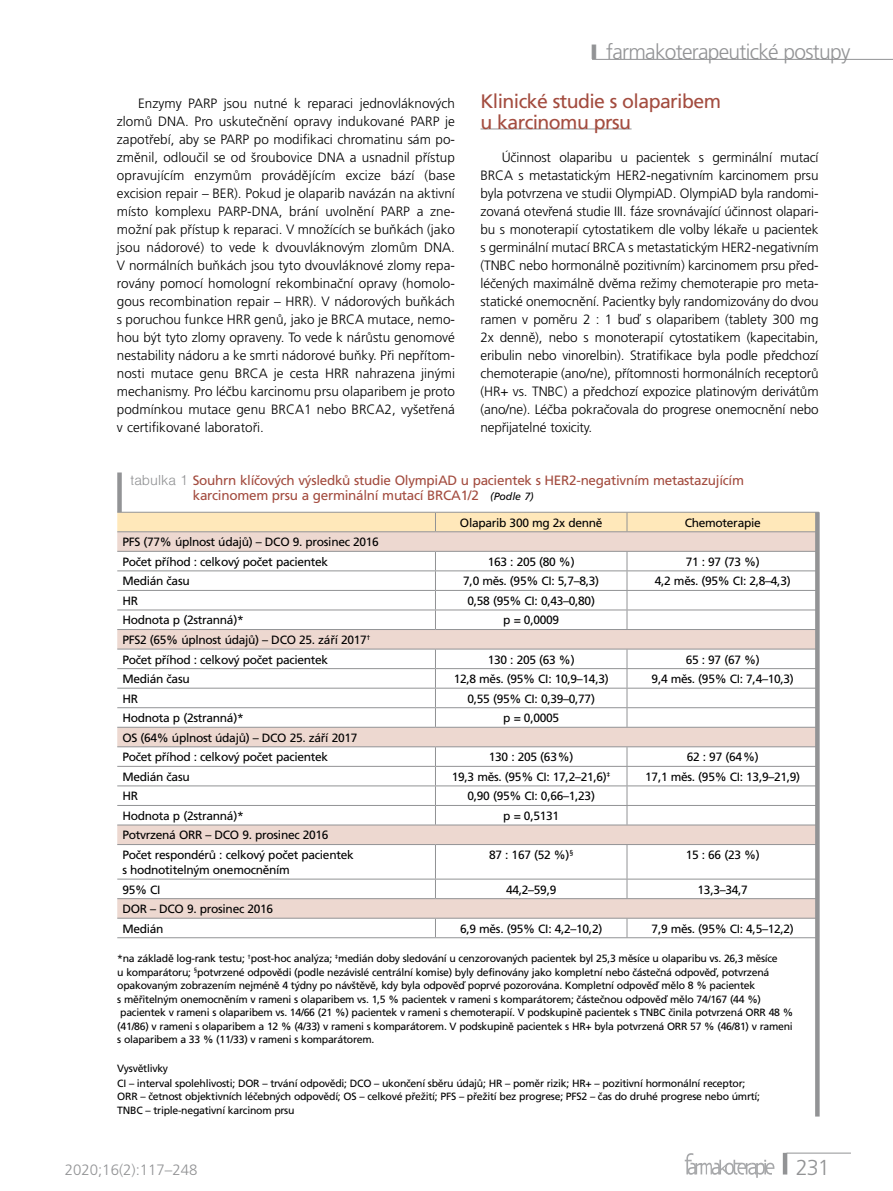
<style>
.page{position:relative;width:893px;height:1191px;background:#fff}
.page>*{position:absolute;margin:0;border:0;box-sizing:border-box;transform-origin:0 0}
.t1{font:300 21.6px "Frutiger CE";color:#929395}
.t2{font:300 21px "Frutiger CE";letter-spacing:-.035em;color:#929395}
.t3{font:19.5px/21.3px "Frutiger CE";letter-spacing:-.03em;color:#a34c3f}
.t4{font:300 15px "Frutiger CE";color:#929395}
.t5{font:300 13.5px/18px "Frutiger CE";letter-spacing:-.01em;color:#000;text-align:justify}
.t6{font:13.5px/15px "Frutiger CE";letter-spacing:-.02em;color:#a34c3f}
.t7{font:12px/19.5px "Frutiger CE";letter-spacing:-.025em;color:#000}
.t8{font:10.5px/13.5px "Frutiger CE";letter-spacing:-.025em;color:#000}
.s1{font-family:"Nimbus San DCE Ligh";font-size:15px;color:#929395}
.s2{font-style:italic;font-size:10.5px;color:#000}
</style>
<div class="page">
<hr style="left:592px;top:59px;width:301px;height:1px;background:#929395">
<svg style="left:685px;top:1153px;width:89px;height:24px"></svg>
<hr style="left:787px;top:1152px;width:64px;height:1px;background:#929395">
<hr style="left:783px;top:1152px;width:4px;height:22px;background:#929395">
<hr style="left:480px;top:129px;width:152px;height:1px;background:#929395">
<svg style="left:117px;top:845px;width:698px;height:72px"></svg>
<svg style="left:117px;top:512px;width:698px;height:332px"></svg>
<hr style="left:117px;top:844px;width:318px;height:1px;background:#929395">
<hr style="left:435px;top:844px;width:192px;height:1px;background:#929395">
<hr style="left:435px;top:845px;width:1px;height:33px;background:#929395">
<hr style="left:627px;top:844px;width:192px;height:1px;background:#929395">
<hr style="left:627px;top:845px;width:1px;height:33px;background:#929395">
<hr style="left:117px;top:878px;width:318px;height:1px;background:#929395">
<hr style="left:435px;top:878px;width:192px;height:1px;background:#929395">
<svg style="left:435px;top:879px;width:1px;height:19px"></svg>
<hr style="left:627px;top:878px;width:192px;height:1px;background:#929395">
<svg style="left:627px;top:879px;width:1px;height:19px"></svg>
<hr style="left:117px;top:898px;width:318px;height:1px;background:#929395">
<hr style="left:435px;top:898px;width:192px;height:1px;background:#929395">
<hr style="left:627px;top:898px;width:192px;height:1px;background:#929395">
<hr style="left:117px;top:917px;width:318px;height:1px;background:#929395">
<hr style="left:435px;top:917px;width:192px;height:1px;background:#929395">
<svg style="left:435px;top:918px;width:1px;height:19px"></svg>
<hr style="left:627px;top:917px;width:192px;height:1px;background:#929395">
<svg style="left:627px;top:918px;width:1px;height:19px"></svg>
<hr style="left:117px;top:937px;width:318px;height:1px;background:#929395">
<hr style="left:435px;top:937px;width:192px;height:1px;background:#929395">
<hr style="left:627px;top:937px;width:192px;height:1px;background:#929395">
<div style="left:815px;top:512px;width:5px;height:604px;background:#929395"></div>
<div style="left:117px;top:472px;width:5px;height:40px;background:#929395"></div>
<h2 class="t2" style="left:591px;top:40px;width:261px">❙ farmakoterapeutické postupy</h2>
<p class="t5" style="left:117px;top:94px;width:340px;text-indent:21px">Enzymy PARP jsou nutné k reparaci jednovláknových zlomů DNA. Pro uskutečnění opravy indukované PARP je zapotřebí, aby se PARP po modifikaci chromatinu sám po&shy;změnil, odloučil se od šroubovice DNA a usnadnil přístup opravujícím enzymům provádějícím excize bází (base excision repair – BER). Pokud je olaparib navázán na aktivní místo komplexu PARP-DNA, brání uvolnění PARP a zne&shy;možní pak přístup k reparaci. V množících se buňkách (jako jsou nádorové) to vede k dvouvláknovým zlomům DNA.<br>V normálních buňkách jsou tyto dvouvláknové zlomy repa&shy;rovány pomocí homologní rekombinační opravy (homolo&shy;gous recombination repair – HRR). V nádorových buňkách s poruchou funkce HRR genů, jako je BRCA mutace, nemo&shy;hou být tyto zlomy opraveny. To vede k nárůstu genomové nestability nádoru a ke smrti nádorové buňky. Při nepřítom&shy;nosti mutace genu BRCA je cesta HRR nahrazena jinými mechanismy. Pro léčbu karcinomu prsu olaparibem je proto podmínkou mutace genu BRCA1 nebo BRCA2, vyšetřená v certifikované laboratoři.</p>
<h3 class="t3" style="left:480px;top:91px;width:242px">Klinické studie s olaparibem u karcinomu prsu</h3>
<p class="t5" style="left:480px;top:148px;width:340px;text-indent:21px">Účinnost olaparibu u pacientek s germinální mutací BRCA s metastatickým HER2-negativním karcinomem prsu byla potvrzena ve studii OlympiAD. OlympiAD byla randomi&shy;zovaná otevřená studie III. fáze srovnávající účinnost olapari&shy;bu s monoterapií cytostatikem dle volby lékaře u pacientek s germinální mutací BRCA s metastatickým HER2-negativním (TNBC nebo hormonálně pozitivním) karcinomem prsu před&shy;léčených maximálně dvěma režimy chemoterapie pro meta&shy;statické onemocnění. Pacientky byly randomizovány do dvou ramen v poměru 2 : 1 buď s olaparibem (tablety 300 mg 2x denně), nebo s monoterapií cytostatikem (kapecitabin, eribulin nebo vinorelbin). Stratifikace byla podle předchozí chemoterapie (ano/ne), přítomnosti hormonálních receptorů (HR+ vs. TNBC) a předchozí expozice platinovým derivátům (ano/ne). Léčba pokračovala do progrese onemocnění nebo nepřijatelné toxicity.</p>
<p class="t6" style="left:193px;top:473px;width:553px;text-indent:-62px"><span class="s1">tabulka 1</span> Souhrn klíčových výsledků studie OlympiAD u pacientek s HER2-negativním metastazujícím karcinomem prsu a germinální mutací BRCA1/2 <span class="s2">(Podle 7)</span></p>
<p class="t7" style="left:122px;top:532px;width:258px">PFS (77% úplnost údajů) – DCO 9. prosinec 2016<br>Počet příhod : celkový počet pacientek</p>
<p class="t7" style="left:460px;top:513px;width:144px">Olaparib 300 mg 2x denně</p>
<p class="t7" style="left:685px;top:513px;width:78px">Chemoterapie</p>
<p class="t7" style="left:488px;top:552px;width:88px">163 : 205 (80 %)</p>
<p class="t7" style="left:686px;top:552px;width:76px">71 : 97 (73 %)</p>
<p class="t7" style="left:122px;top:571px;width:69px">Medián času</p>
<p class="t7" style="left:463px;top:571px;width:137px">7,0 měs. (95% CI: 5,7–8,3)</p>
<p class="t7" style="left:655px;top:571px;width:137px">4,2 měs. (95% CI: 2,8–4,3)</p>
<p class="t7" style="left:122px;top:591px;width:17px">HR</p>
<p class="t7" style="left:467px;top:591px;width:129px">0,58 (95% CI: 0,43–0,80)</p>
<p class="t7" style="left:122px;top:610px;width:123px">Hodnota p (2stranná)*</p>
<p class="t7" style="left:503px;top:610px;width:57px">p = 0,0009</p>
<p class="t7" style="left:122px;top:630px;width:250px">PFS2 (65% úplnost údajů) – DCO 25. září 2017<sup>†<br></sup>Počet příhod : celkový počet pacientek</p>
<p class="t7" style="left:488px;top:649px;width:88px">130 : 205 (63 %)</p>
<p class="t7" style="left:686px;top:649px;width:76px">65 : 97 (67 %)</p>
<p class="t7" style="left:122px;top:669px;width:69px">Medián času</p>
<p class="t7" style="left:454px;top:669px;width:157px">12,8 měs. (95% CI: 10,9–14,3)</p>
<p class="t7" style="left:652px;top:669px;width:144px">9,4 měs. (95% CI: 7,4–10,3)</p>
<p class="t7" style="left:122px;top:688px;width:17px">HR</p>
<p class="t7" style="left:467px;top:688px;width:129px">0,55 (95% CI: 0,39–0,77)</p>
<p class="t7" style="left:122px;top:708px;width:123px">Hodnota p (2stranná)*</p>
<p class="t7" style="left:503px;top:708px;width:57px">p = 0,0005</p>
<p class="t7" style="left:122px;top:727px;width:237px">OS (64% úplnost údajů) – DCO 25. září 2017<br>Počet příhod : celkový počet pacientek</p>
<p class="t7" style="left:489px;top:747px;width:86px">130 : 205 (63%)</p>
<p class="t7" style="left:687px;top:747px;width:73px">62 : 97 (64%)</p>
<p class="t7" style="left:122px;top:767px;width:69px">Medián času</p>
<p class="t7" style="left:452px;top:767px;width:160px">19,3 měs. (95% CI: 17,2–21,6)<sup>‡</sup></p>
<p class="t7" style="left:645px;top:767px;width:157px">17,1 měs. (95% CI: 13,9–21,9)</p>
<p class="t7" style="left:122px;top:786px;width:17px">HR</p>
<p class="t7" style="left:467px;top:786px;width:129px">0,90 (95% CI: 0,66–1,23)</p>
<p class="t7" style="left:122px;top:806px;width:123px">Hodnota p (2stranná)*</p>
<p class="t7" style="left:503px;top:806px;width:57px">p = 0,5131</p>
<p class="t7" style="left:122px;top:825px;width:233px">Potvrzená ORR – DCO 9. prosinec 2016<br>Počet respondérů : celkový počet pacientek</p>
<p class="t7" style="left:122px;top:860px;width:169px">s hodnotitelným onemocněním</p>
<p class="t7" style="left:489px;top:845px;width:86px">87 : 167 (52 %)<sup>§</sup></p>
<p class="t7" style="left:686px;top:845px;width:76px">15 : 66 (23 %)</p>
<p class="t7" style="left:122px;top:879px;width:40px">95% CI</p>
<p class="t7" style="left:506px;top:879px;width:52px">44,2–59,9</p>
<p class="t7" style="left:698px;top:879px;width:52px">13,3–34,7</p>
<p class="t7" style="left:122px;top:899px;width:152px">DOR – DCO 9. prosinec 2016<br>Medián</p>
<p class="t7" style="left:460px;top:918px;width:144px">6,9 měs. (95% CI: 4,2–10,2)</p>
<p class="t7" style="left:652px;top:918px;width:144px">7,9 měs. (95% CI: 4,5–12,2)</p>
<p class="t8" style="left:117px;top:951px;width:678px">*na základě log-rank testu; <sup>†</sup>post-hoc analýza; <sup>‡</sup>medián doby sledování u cenzorovaných pacientek byl 25,3 měsíce u olaparibu vs. 26,3 měsíce<br>u komparátoru; <sup>§</sup>potvrzené odpovědi (podle nezávislé centrální komise) byly definovány jako kompletní nebo částečná odpověď, potvrzená opakovaným zobrazením nejméně 4 týdny po návštěvě, kdy byla odpověď poprvé pozorována. Kompletní odpověď mělo 8 % pacientek<br>s měřitelným onemocněním v rameni s olaparibem vs. 1,5 % pacientek v rameni s komparátorem; částečnou odpověď mělo 74/167 (44 %) pacientek v rameni s olaparibem vs. 14/66 (21 %) pacientek v rameni s chemoterapií. V podskupině pacientek s TNBC činila potvrzená ORR 48 % (41/86) v rameni s olaparibem a 12 % (4/33) v rameni s komparátorem. V podskupině pacientek s HR+ byla potvrzená ORR 57 % (46/81) v rameni s olaparibem a 33 % (11/33) v rameni s komparátorem.</p>
<p class="t8" style="left:117px;top:1061px;width:630px;line-height:14.5px">Vysvětlivky<br>CI – interval spolehlivosti; DOR – trvání odpovědi; DCO – ukončení sběru údajů; HR – poměr rizik; HR+ – pozitivní hormonální receptor;</p>
<p class="t8" style="left:117px;top:1090px;width:644px">ORR – četnost objektivních léčebných odpovědí; OS – celkové přežití; PFS – přežití bez progrese; PFS2 – čas do druhé progrese nebo úmrtí;<br>TNBC – triple-negativní karcinom prsu</p>
<p class="t4" style="left:65px;top:1161px;width:134px">2020;16(2):117–248</p>
<h1 class="t1" style="left:796px;top:1155px;width:35px">231</h1>
</div>
